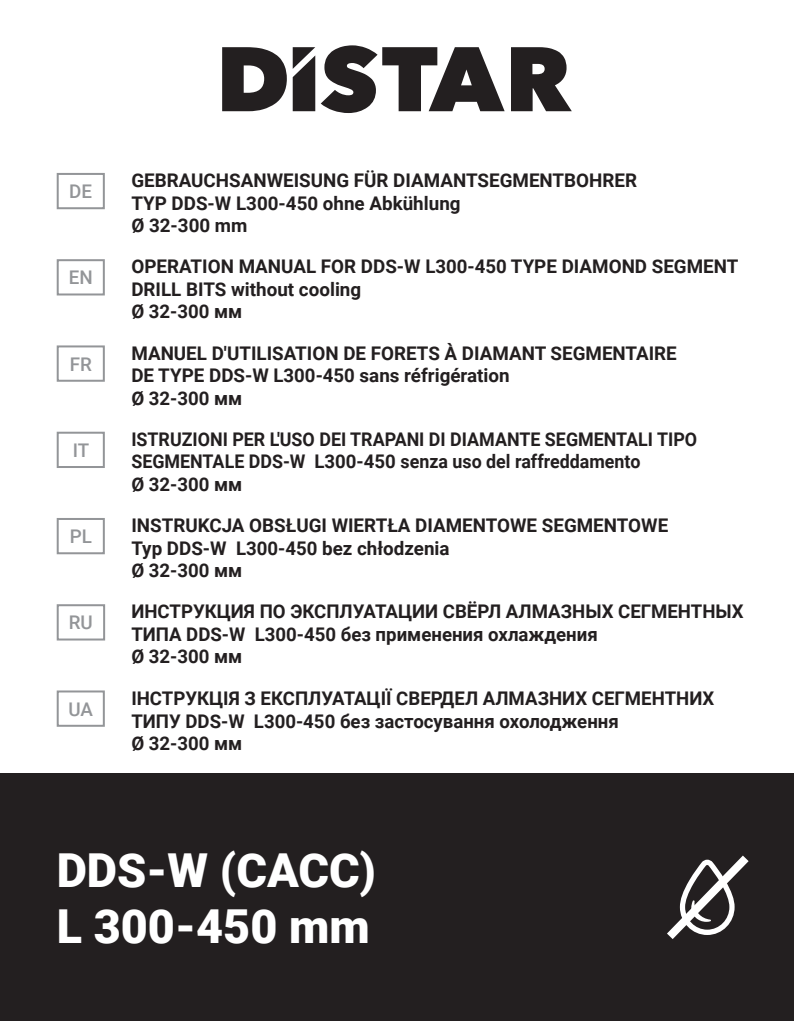
<style>
.page{position:relative;width:794px;height:1021px;background:#fff}
.page>*{position:absolute;margin:0;border:0;box-sizing:border-box;transform-origin:0 0}
.t1{font:900 46.8px/56px "Roboto";color:#fff}
.t2{font:700 18.8px/22.4px "Roboto";color:#231f20}
.t3{font:700 18.8px/22.4px "Roboto";color:#231f20;scale:.95 1}
.t4{font:500 18.8px "Roboto";color:#939598}
</style>
<div class="page">
<div style="left:0;top:773px;width:794px;height:247px;background:#231f20"></div>
<div style="left:57px;top:173px;width:48px;height:36px;border:2px solid #939598"></div>
<div style="left:57px;top:604px;width:48px;height:36px;border:2px solid #939598"></div>
<div style="left:57px;top:518px;width:48px;height:36px;border:2px solid #939598"></div>
<div style="left:57px;top:345px;width:48px;height:37px;border:2px solid #939598"></div>
<div style="left:57px;top:431px;width:48px;height:37px;border:2px solid #939598"></div>
<div style="left:57px;top:259px;width:48px;height:36px;border:2px solid #939598"></div>
<div style="left:57px;top:690px;width:48px;height:36px;border:2px solid #939598"></div>
<svg style="left:667px;top:855px;width:82px;height:84px"></svg>
<svg style="left:222px;top:47px;width:65px;height:64px"></svg>
<svg style="left:321px;top:45px;width:183px;height:68px"></svg>
<svg style="left:511px;top:47px;width:61px;height:64px"></svg>
<svg style="left:293px;top:47px;width:22px;height:64px"></svg>
<p class="t4" style="left:69px;top:178px;width:24px">DE</p>
<p class="t4" style="left:69px;top:264px;width:25px">EN</p>
<p class="t4" style="left:70px;top:351px;width:24px">FR</p>
<p class="t4" style="left:73px;top:437px;width:18px">IT</p>
<p class="t4" style="left:70px;top:523px;width:24px">PL</p>
<p class="t4" style="left:69px;top:609px;width:25px">RU</p>
<p class="t4" style="left:68px;top:695px;width:26px">UA</p>
<p class="t2" style="left:131px;top:168px;width:507px">GEBRAUCHSANWEISUNG FÜR DIAMANTSEGMENTBOHRER<br>TYP DDS-W L300-450 ohne Abkühlung<br>Ø 32-300 mm</p>
<p class="t2" style="left:131px;top:255px;width:608px">OPERATION MANUAL FOR DDS-W L300-450 TYPE DIAMOND SEGMENT<br>DRILL BITS without cooling<br>Ø 32-300 мм</p>
<p class="t2" style="left:131px;top:341px;width:547px">MANUEL D'UTILISATION DE FORETS À DIAMANT SEGMENTAIRE<br>DE TYPE DDS-W L300-450 sans réfrigération<br>Ø 32-300 мм</p>
<p class="t3" style="left:131px;top:427px;width:597px">ISTRUZIONI PER L'USO DEI TRAPANI DI DIAMANTE SEGMENTALI TIPO<br>SEGMENTALE DDS-W L300-450 senza uso del raffreddamento<br>Ø 32-300 мм</p>
<p class="t2" style="left:131px;top:513px;width:538px">INSTRUKCJA OBSŁUGI WIERTŁA DIAMENTOWE SEGMENTOWE<br>Typ DDS-W L300-450 bez chłodzenia<br>Ø 32-300 мм</p>
<p class="t2" style="left:131px;top:599px;width:614px">ИНСТРУКЦИЯ ПО ЭКСПЛУАТАЦИИ СВЁРЛ АЛМАЗНЫХ СЕГМЕНТНЫХ<br>ТИПА DDS-W L300-450 без применения охлаждения<br>Ø 32-300 мм</p>
<p class="t2" style="left:131px;top:686px;width:584px">ІНСТРУКЦІЯ З ЕКСПЛУАТАЦІЇ СВЕРДЕЛ АЛМАЗНИХ СЕГМЕНТНИХ<br>ТИПУ DDS-W L300-450 без застосування охолодження<br>Ø 32-300 мм</p>
<h1 class="t1" style="left:57px;top:840px;width:321px">DDS-W (САCС)<br>L 300-450 mm</h1>
</div>
